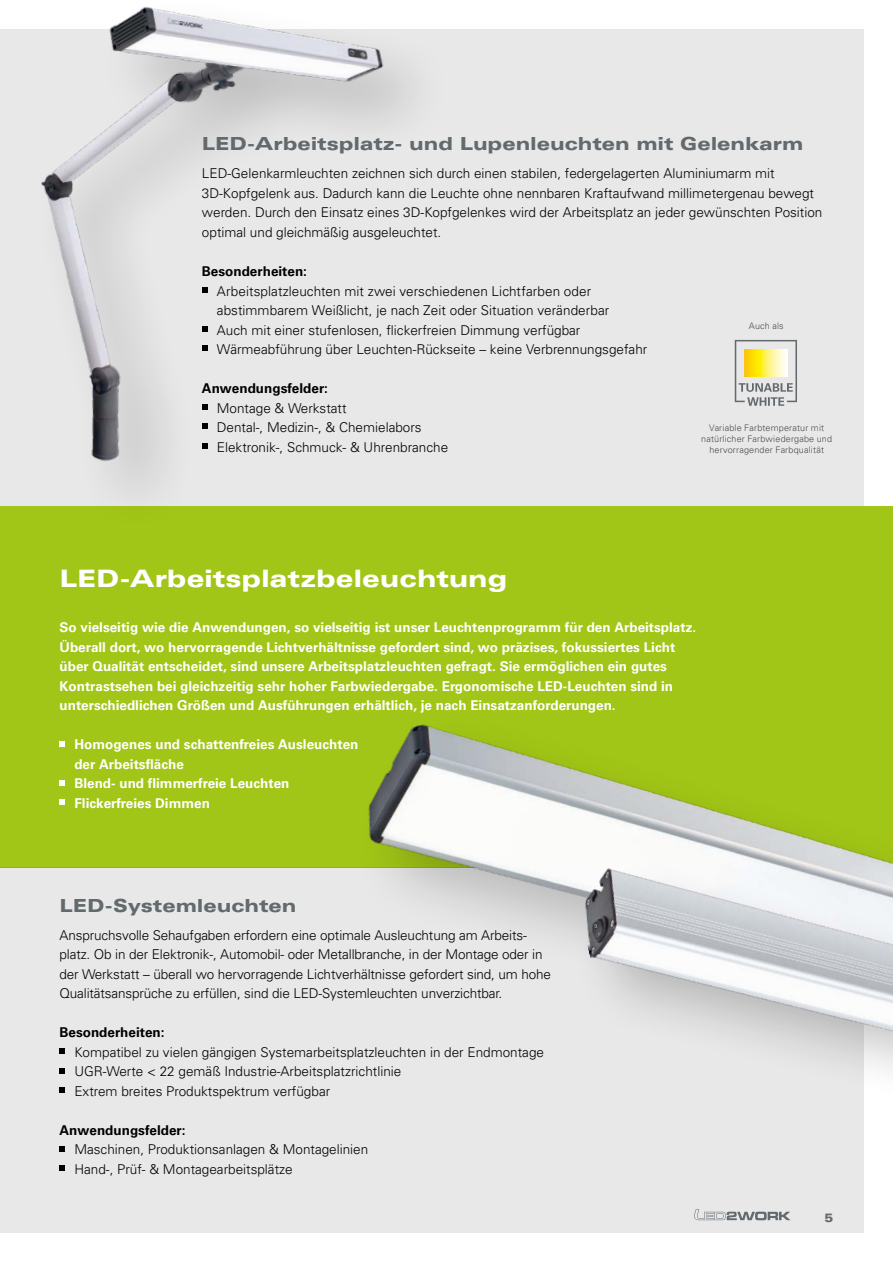
<style>
.page{position:relative;width:893px;height:1263px;background:#fff}
.page>*{position:absolute;margin:0;border:0;box-sizing:border-box;transform-origin:0 0}
.t1{font:24px "Univers LT 73 Blk Ex";letter-spacing:-.005em;color:#fff}
.t2{font:18px "Univers LT 73 Blk Ex";letter-spacing:-.005em;color:#626a6e}
.t3{font:13.5px/19.5px "Univers LT 45 Lt";color:#000}
.t4{font:13.5px/19.5px "Univers LT 65 Bd";color:#fff}
.t5{font:13.5px "Univers LT 65 Bd";color:#000}
.t6{font:12px "Univers LT 73 Blk Ex";color:#626a6e}
.t7{font:9px/10.8px "Univers LT 45 Lt";letter-spacing:.02em;color:#494a4d;text-align:center}
</style>
<div class="page">
<div style="left:0;top:30px;width:863px;height:476px;background:#e9e8e9"></div>
<div style="left:0;top:867px;width:863px;height:366px;background:#e9e8e9"></div>
<div style="left:0;top:506px;width:893px;height:361px;background:#a2c617"></div>
<div style="left:29px;top:0;width:427px;height:535px;background:#000;opacity:.2"></div>
<img style="left:16px;top:0;width:389px;height:483px">
<img style="left:336px;top:724px;width:405px;height:211px">
<div style="left:569px;top:855px;width:324px;height:273px;background:#000;opacity:.2"></div>
<img style="left:570px;top:818px;width:323px;height:288px">
<svg style="left:694px;top:1209px;width:96px;height:11px"></svg>
<svg style="left:202px;top:287px;width:5px;height:5px"></svg>
<svg style="left:202px;top:326px;width:5px;height:5px"></svg>
<svg style="left:202px;top:346px;width:5px;height:5px"></svg>
<svg style="left:202px;top:404px;width:5px;height:5px"></svg>
<svg style="left:202px;top:424px;width:5px;height:5px"></svg>
<svg style="left:202px;top:443px;width:5px;height:5px"></svg>
<svg style="left:60px;top:741px;width:5px;height:5px"></svg>
<svg style="left:60px;top:780px;width:5px;height:5px"></svg>
<svg style="left:60px;top:799px;width:5px;height:5px"></svg>
<svg style="left:60px;top:1048px;width:5px;height:6px"></svg>
<svg style="left:60px;top:1068px;width:5px;height:5px"></svg>
<svg style="left:60px;top:1087px;width:5px;height:6px"></svg>
<svg style="left:60px;top:1146px;width:5px;height:5px"></svg>
<svg style="left:60px;top:1165px;width:5px;height:6px"></svg>
<svg style="left:735px;top:340px;width:62px;height:66px"></svg>
<svg style="left:744px;top:349px;width:43px;height:28px"></svg>
<h2 class="t2" style="left:202px;top:134px;width:603px">LED-Arbeitsplatz- und Lupenleuchten mit Gelenkarm</h2>
<p class="t3" style="left:202px;top:164px;width:622px">LED-Gelenkarmleuchten zeichnen sich durch einen stabilen, federgelagerten Aluminiumarm mit 3D-Kopfgelenk aus. Dadurch kann die Leuchte ohne nennbaren Kraftaufwand millimetergenau bewegt werden. Durch den Einsatz eines 3D-Kopfgelenkes wird der Arbeitsplatz an jeder gewünschten Position optimal und gleichmäßig ausgeleuchtet.</p>
<p class="t5" style="left:202px;top:263px;width:107px">Besonderheiten:</p>
<p class="t3" style="left:217px;top:281px;width:432px">Arbeitsplatzleuchten mit zwei verschiedenen Lichtfarben oder abstimmbarem Weißlicht, je nach Zeit oder Situation veränderbar<br>Auch mit einer stufenlosen, flickerfreien Dimmung verfügbar Wärmeabführung über Leuchten-Rückseite – keine Verbrennungsgefahr</p>
<p class="t5" style="left:202px;top:380px;width:128px">Anwendungsfelder:</p>
<p class="t3" style="left:217px;top:398px;width:233px">Montage &amp; Werkstatt<br>Dental-, Medizin-, &amp; Chemielabors<br>Elektronik-, Schmuck- &amp; Uhrenbranche</p>
<p class="t7" style="left:749px;top:321px;width:36px">Auch als</p>
<p class="t7" style="left:701px;top:423px;width:132px">Variable Farbtemperatur mit natürlicher Farbwiedergabe und hervorragender Farbqualität</p>
<h1 class="t1" style="left:60px;top:564px;width:449px">LED-Arbeitsplatzbeleuchtung</h1>
<p class="t4" style="left:60px;top:618px;width:638px">So vielseitig wie die Anwendungen, so vielseitig ist unser Leuchtenprogramm für den Arbeitsplatz.<br>Überall dort, wo hervorragende Lichtverhältnisse gefordert sind, wo präzises, fokussiertes Licht über Qualität entscheidet, sind unsere Arbeitsplatzleuchten gefragt. Sie ermöglichen ein gutes Kontrastsehen bei gleichzeitig sehr hoher Farbwiedergabe. Ergonomische LED-Leuchten sind in unterschiedlichen Größen und Ausführungen erhältlich, je nach Einsatzanforderungen.</p>
<p class="t4" style="left:74px;top:735px;width:286px">Homogenes und schattenfreies Ausleuchten der Arbeitsfläche<br>Blend- und flimmerfreie Leuchten<br>Flickerfreies Dimmen</p>
<h2 class="t2" style="left:60px;top:895px;width:238px">LED-Systemleuchten</h2>
<p class="t3" style="left:60px;top:925px;width:493px">Anspruchsvolle Sehaufgaben erfordern eine optimale Ausleuchtung am Arbeits&shy;platz. Ob in der Elektronik-, Automobil- oder Metallbranche, in der Montage oder in der Werkstatt – überall wo hervorragende Lichtverhältnisse gefordert sind, um hohe Qualitätsansprüche zu erfüllen, sind die LED-Systemleuchten unverzichtbar.</p>
<p class="t5" style="left:60px;top:1024px;width:107px">Besonderheiten:</p>
<p class="t3" style="left:74px;top:1042px;width:471px">Kompatibel zu vielen gängigen Systemarbeitsplatzleuchten in der Endmontage<br>UGR-Werte &lt; 22 gemäß Industrie-Arbeitsplatzrichtlinie<br>Extrem breites Produktspektrum verfügbar</p>
<p class="t5" style="left:60px;top:1122px;width:128px">Anwendungsfelder:</p>
<p class="t3" style="left:74px;top:1140px;width:295px">Maschinen, Produktionsanlagen &amp; Montagelinien<br>Hand-, Prüf- &amp; Montagearbeitsplätze</p>
<p class="t6" style="left:824px;top:1210px;width:10px">5</p>
</div>
